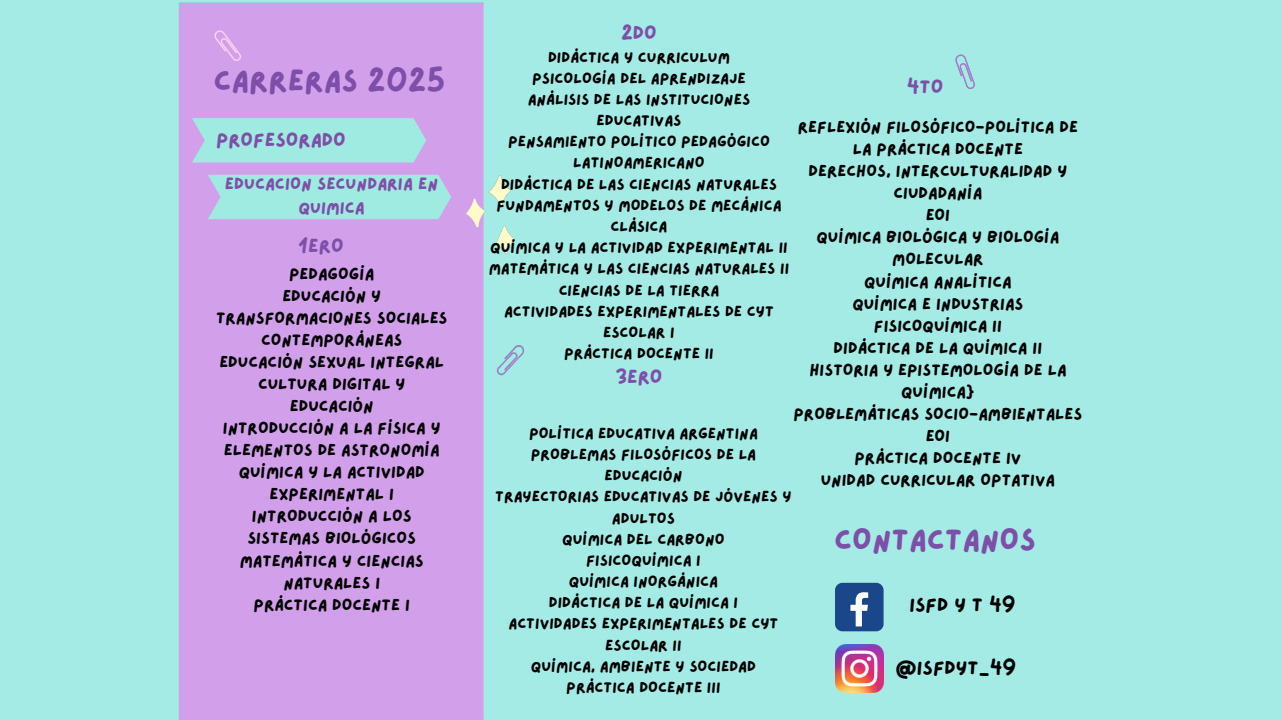
<style>
.page{position:relative;width:1281px;height:720px;background:#a4ebe5}
.page>*{position:absolute;margin:0;border:0;box-sizing:border-box;transform-origin:0 0}
.t1{font:30.62px "Lazydog";color:#7e4fa8}
.t2{font:19.38px "Lazydog";color:#7e4fa8}
.t3{font:19.38px "Lazydog";color:#000}
.t4{font:17px/23.9px "Lazydog";color:#7e4fa8;text-align:center}
.t5{font:16.5px/22px "Lazydog";color:#000;text-align:center}
.t6{font:15.25px/21.1px "Lazydog";color:#000;text-align:center}
</style>
<div class="page">
<img style="left:179px;top:2px;width:346px;height:718px">
<div style="left:835px;top:583px;width:48px;height:48px;background:#1a4789;border-radius:7px"></div>
<svg style="left:850px;top:592px;width:18px;height:34px"></svg>
<svg style="left:955px;top:55px;width:20px;height:34px"></svg>
<img style="left:835px;top:644px;width:49px;height:49px">
<h2 class="t1" style="left:213px;top:66px;width:233px">CARRERAS 2025</h2>
<p class="t2" style="left:216px;top:130px;width:131px">PROFESORADO</p>
<h2 class="t4" style="left:225px;top:172px;width:215px">EDUCACION SECUNDARIA EN<br>QUIMICA</h2>
<h3 class="t2" style="left:298px;top:236px;width:47px">1ERO</h3>
<h2 class="t5" style="left:216px;top:263px;width:233px">PEDAGOGÍA<br>EDUCACIÓN Y<br>TRANSFORMACIONES SOCIALES<br>CONTEMPORÁNEAS<br>EDUCACIÓN SEXUAL INTEGRAL<br>CULTURA DIGITAL Y<br>EDUCACIÓN<br>INTRODUCCIÓN A LA FÍSICA Y<br>ELEMENTOS DE ASTRONOMÍA<br>QUÍMICA Y LA ACTIVIDAD<br>EXPERIMENTAL I<br>INTRODUCCIÓN A LOS<br>SISTEMAS BIOLÓGICOS<br>MATEMÁTICA Y CIENCIAS<br>NATURALES I<br>PRÁCTICA DOCENTE I</h2>
<p class="t2" style="left:621px;top:23px;width:37px">2DO</p>
<p class="t6" style="left:489px;top:47px;width:302px">DIDÁCTICA Y CURRICULUM<br>PSICOLOGÍA DEL APRENDIZAJE<br>ANÁLISIS DE LAS INSTITUCIONES<br>EDUCATIVAS<br>PENSAMIENTO POLÍTICO PEDAGÓGICO<br>LATINOAMERICANO<br>DIDÁCTICA DE LAS CIENCIAS NATURALES<br>FUNDAMENTOS Y MODELOS DE MECÁNICA<br>CLÁSICA<br>QUÍMICA Y LA ACTIVIDAD EXPERIMENTAL II<br>MATEMÁTICA Y LAS CIENCIAS NATURALES II<br>CIENCIAS DE LA TIERRA<br>ACTIVIDADES EXPERIMENTALES DE CYT<br>ESCOLAR I<br>PRÁCTICA DOCENTE II</p>
<h2 class="t2" style="left:615px;top:367px;width:49px">3ERO</h2>
<h3 class="t2" style="left:906px;top:77px;width:38px">4TO</h3>
<p class="t5" style="left:793px;top:117px;width:290px">REFLEXIÓN FILOSÓFICO-POLÍTICA DE<br>LA PRÁCTICA DOCENTE<br>DERECHOS, INTERCULTURALIDAD Y<br>CIUDADANÍA<br>EOI<br>QUÍMICA BIOLÓGICA Y BIOLOGÍA<br>MOLECULAR<br>QUÍMICA ANALÍTICA<br>QUÍMICA E INDUSTRIAS<br>FISICOQUÍMICA II<br>DIDÁCTICA DE LA QUÍMICA II<br>HISTORIA Y EPISTEMOLOGÍA DE LA<br>QUÍMICA}<br>PROBLEMÁTICAS SOCIO-AMBIENTALES<br>EOI<br>PRÁCTICA DOCENTE IV<br>UNIDAD CURRICULAR OPTATIVA</p>
<h2 class="t6" style="left:495px;top:423px;width:298px">POLÍTICA EDUCATIVA ARGENTINA<br>PROBLEMAS FILOSÓFICOS DE LA<br>EDUCACIÓN<br>TRAYECTORIAS EDUCATIVAS DE JÓVENES Y<br>ADULTOS<br>QUÍMICA DEL CARBONO<br>FISICOQUÍMICA I<br>QUÍMICA INORGÁNICA<br>DIDÁCTICA DE LA QUÍMICA I<br>ACTIVIDADES EXPERIMENTALES DE CYT<br>ESCOLAR II<br>QUÍMICA, AMBIENTE Y SOCIEDAD<br>PRÁCTICA DOCENTE III</h2>
<h3 class="t1" style="left:834px;top:525px;width:203px">CONTACTANOS</h3>
<p class="t3" style="left:909px;top:596px;width:108px">ISFD Y T 49</p>
<h1 class="t3" style="left:895px;top:658px;width:122px">@ISFDYT_49</h1>
</div>
